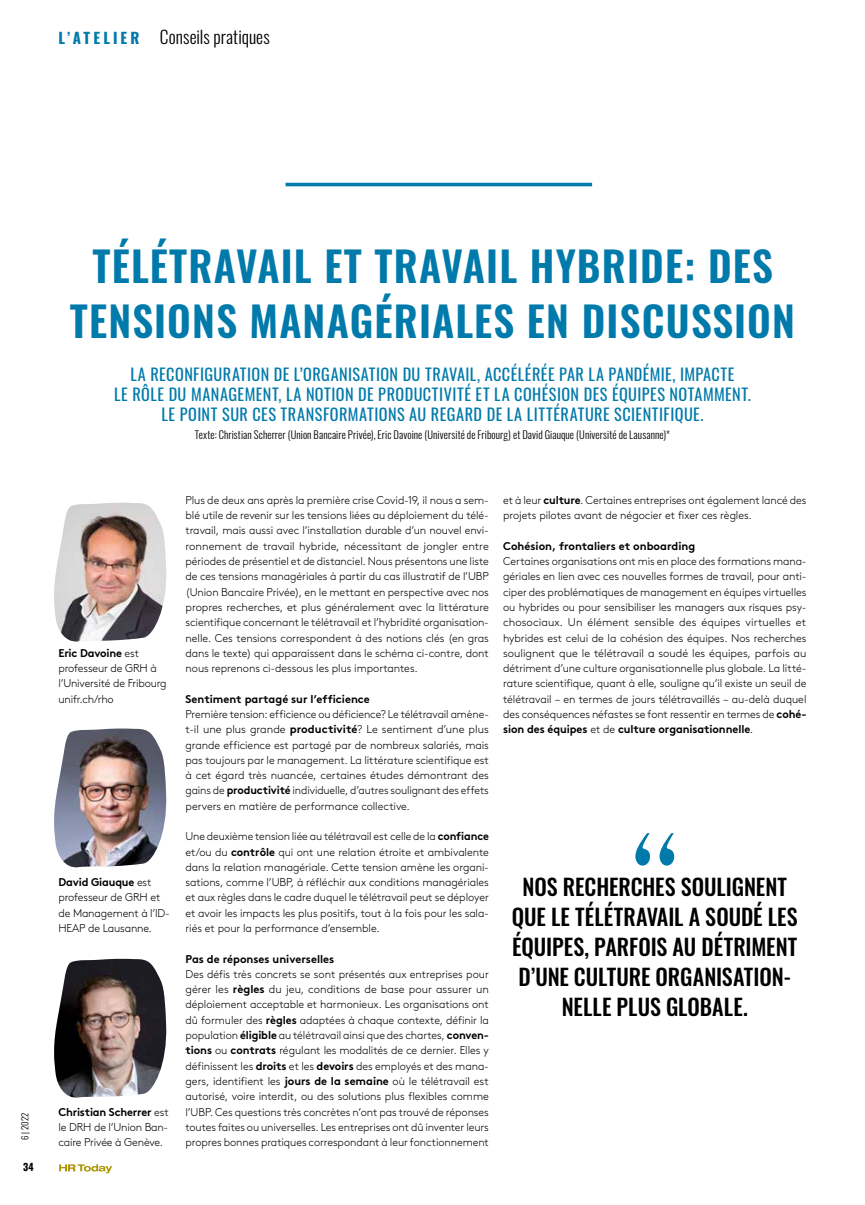
<style>
.page{position:relative;width:865px;height:1205px;background:#fff}
.page>*{position:absolute;margin:0;border:0;box-sizing:border-box;transform-origin:0 0}
.t1{font:600 41.25px/55.5px "Oswald";letter-spacing:.03em;color:#007aaa;text-align:center}
.t2{font:500 22.5px/30px "Oswald";letter-spacing:-.005em;color:#000;text-align:center}
.t3{font:300 17.5px "Oswald";letter-spacing:.005em;color:#000}
.t4{font:16.25px/20px "Oswald";letter-spacing:.025em;color:#007aaa;text-align:center}
.t5{font:300 11.25px/15.2px "Brown Std";letter-spacing:-.01em;color:#000;text-align:justify}
.t6{font:700 11.25px "Brown Std";color:#000}
.t7{font:300 10.62px "Oswald";letter-spacing:.01em;color:#000}
.t8{font:700 10px "Oswald";color:#000}
.t9{font:300 8.75px "Oswald";color:#000}
.s1{font-weight:700;font-size:15px;color:#007aaa}
.s2{font-weight:700}
</style>
<div class="page">
<svg style="left:59px;top:1164px;width:53px;height:9px"></svg>
<hr style="left:285px;top:183px;width:307px;height:3px;background:#007aaa">
<img style="left:54px;top:503px;width:113px;height:139px">
<img style="left:54px;top:728px;width:113px;height:140px">
<img style="left:54px;top:959px;width:113px;height:139px">
<svg style="left:635px;top:833px;width:39px;height:32px"></svg>
<h3 class="t3" style="left:58px;top:21px;width:213px"><span class="s1">L’ A T E L I E R</span> Conseils pratiques</h3>
<p class="t9" style="left:17px;top:1140px;width:29px;rotate:-90deg">6 | 2022</p>
<p class="t8" style="left:23px;top:1158px;width:12px">34</p>
<h1 class="t1" style="left:70px;top:234px;width:727px">TÉLÉTRAVAIL ET TRAVAIL HYBRIDE: DES<br>TENSIONS MANAGÉRIALES EN DISCUSSION</h1>
<p class="t4" style="left:114px;top:363px;width:638px">LA RECONFIGURATION DE L’ORGANISATION DU TRAVAIL, ACCÉLÉRÉE PAR LA PANDÉMIE, IMPACTE<br>LE RÔLE DU MANAGEMENT, LA NOTION DE PRODUCTIVITÉ ET LA COHÉSION DES ÉQUIPES NOTAMMENT.<br>LE POINT SUR CES TRANSFORMATIONS AU REGARD DE LA LITTÉRATURE SCIENTIFIQUE.</p>
<p class="t7" style="left:195px;top:425px;width:477px">Texte: Christian Scherrer (Union Bancaire Privée), Eric Davoine (Université de Fribourg) et David Giauque (Université de Lausanne)*</p>
<p class="t5" style="left:58px;top:645px;width:110px;text-align:left"><span class="s2">Eric Davoine</span> est professeur de GRH à l’Université de Fribourg unifr.ch/rho</p>
<p class="t5" style="left:58px;top:875px;width:113px;text-align:left"><span class="s2">David Giauque</span> est professeur de GRH et de Management à l’ID-<br>HEAP de Lausanne.</p>
<p class="t5" style="left:58px;top:1104px;width:112px"><span class="s2">Christian Scherrer</span> est le DRH de l’Union Ban&shy;caire Privée à Genève.</p>
<p class="t5" style="left:185px;top:492px;width:305px">Plus de deux ans après la première crise Covid-19, il nous a sem&shy;blé utile de revenir sur les tensions liées au déploiement du télé&shy;travail, mais aussi avec l’installation durable d’un nouvel envi&shy;ronnement de travail hybride, nécessitant de jongler entre périodes de présentiel et de distanciel. Nous présentons une liste de ces tensions managériales à partir du cas illustratif de l’UBP (Union Bancaire Privée), en le mettant en perspective avec nos propres recherches, et plus généralement avec la littérature scientifique concernant le télétravail et l’hybridité organisation&shy;nelle. Ces tensions correspondent à des notions clés (en gras dans le texte) qui apparaissent dans le schéma ci-contre, dont nous reprenons ci-dessous les plus importantes.</p>
<p class="t6" style="left:185px;top:692px;width:186px">Sentiment partagé sur l’efficience</p>
<p class="t5" style="left:185px;top:706px;width:305px">Première tension: efficience ou déficience? Le télétravail amène&shy;t-il une plus grande <span class="s2">productivité</span>? Le sentiment d’une plus grande efficience est partagé par de nombreux salariés, mais pas toujours par le management. La littérature scientifique est à cet égard très nuancée, certaines études démontrant des gains de <span class="s2">productivité</span> individuelle, d’autres soulignant des effets pervers en matière de performance collective.</p>
<p class="t5" style="left:185px;top:829px;width:305px">Une deuxième tension liée au télétravail est celle de la <span class="s2">confiance </span>et/ou du <span class="s2">contrôle</span> qui ont une relation étroite et ambivalente dans la relation managériale. Cette tension amène les organi&shy;sations, comme l’UBP, à réfléchir aux conditions managériales et aux règles dans le cadre duquel le télétravail peut se déployer et avoir les impacts les plus positifs, tout à la fois pour les sala&shy;riés et pour la performance d’ensemble.</p>
<p class="t6" style="left:185px;top:952px;width:150px">Pas de réponses universelles</p>
<p class="t5" style="left:185px;top:966px;width:305px">Des défis très concrets se sont présentés aux entreprises pour gérer les <span class="s2">règles</span> du jeu, conditions de base pour assurer un déploiement acceptable et harmonieux. Les organisations ont dû formuler des <span class="s2">règles</span> adaptées à chaque contexte, définir la population <span class="s2">éligible</span> au télétravail ainsi que des chartes, <span class="s2">conven&shy;tions</span> ou <span class="s2">contrats</span> régulant les modalités de ce dernier. Elles y définissent les <span class="s2">droits</span> et les <span class="s2">devoirs</span> des employés et des mana&shy;gers, identifient les <span class="s2">jours de la semaine</span> où le télétravail est autorisé, voire interdit, ou des solutions plus flexibles comme l’UBP. Ces questions très concrètes n’ont pas trouvé de réponses toutes faites ou universelles. Les entreprises ont dû inventer leurs propres bonnes pratiques correspondant à leur fonctionnement</p>
<p class="t5" style="left:503px;top:492px;width:305px">et à leur <span class="s2">culture</span>. Certaines entreprises ont également lancé des projets pilotes avant de négocier et fixer ces règles.</p>
<p class="t6" style="left:503px;top:539px;width:194px">Cohésion, frontaliers et onboarding</p>
<p class="t5" style="left:503px;top:554px;width:305px">Certaines organisations ont mis en place des formations mana&shy;gériales en lien avec ces nouvelles formes de travail, pour anti&shy;ciper des problématiques de management en équipes virtuelles ou hybrides ou pour sensibiliser les managers aux risques psy&shy;chosociaux. Un élément sensible des équipes virtuelles et hybrides est celui de la cohésion des équipes. Nos recherches soulignent que le télétravail a soudé les équipes, parfois au détriment d’une culture organisationnelle plus globale. La litté&shy;rature scientifique, quant à elle, souligne qu’il existe un seuil de télétravail – en termes de jours télétravaillés – au-delà duquel des conséquences néfastes se font ressentir en termes de <span class="s2">cohé&shy;sion des équipes</span> et de <span class="s2">culture organisationnelle</span>.</p>
<h2 class="t2" style="left:512px;top:869px;width:287px">NOS RECHERCHES SOULIGNENT<br>QUE LE TÉLÉTRAVAIL A SOUDÉ LES<br>ÉQUIPES, PARFOIS AU DÉTRIMENT<br>D’UNE CULTURE ORGANISATION-<br>NELLE PLUS GLOBALE.</h2>
</div>
